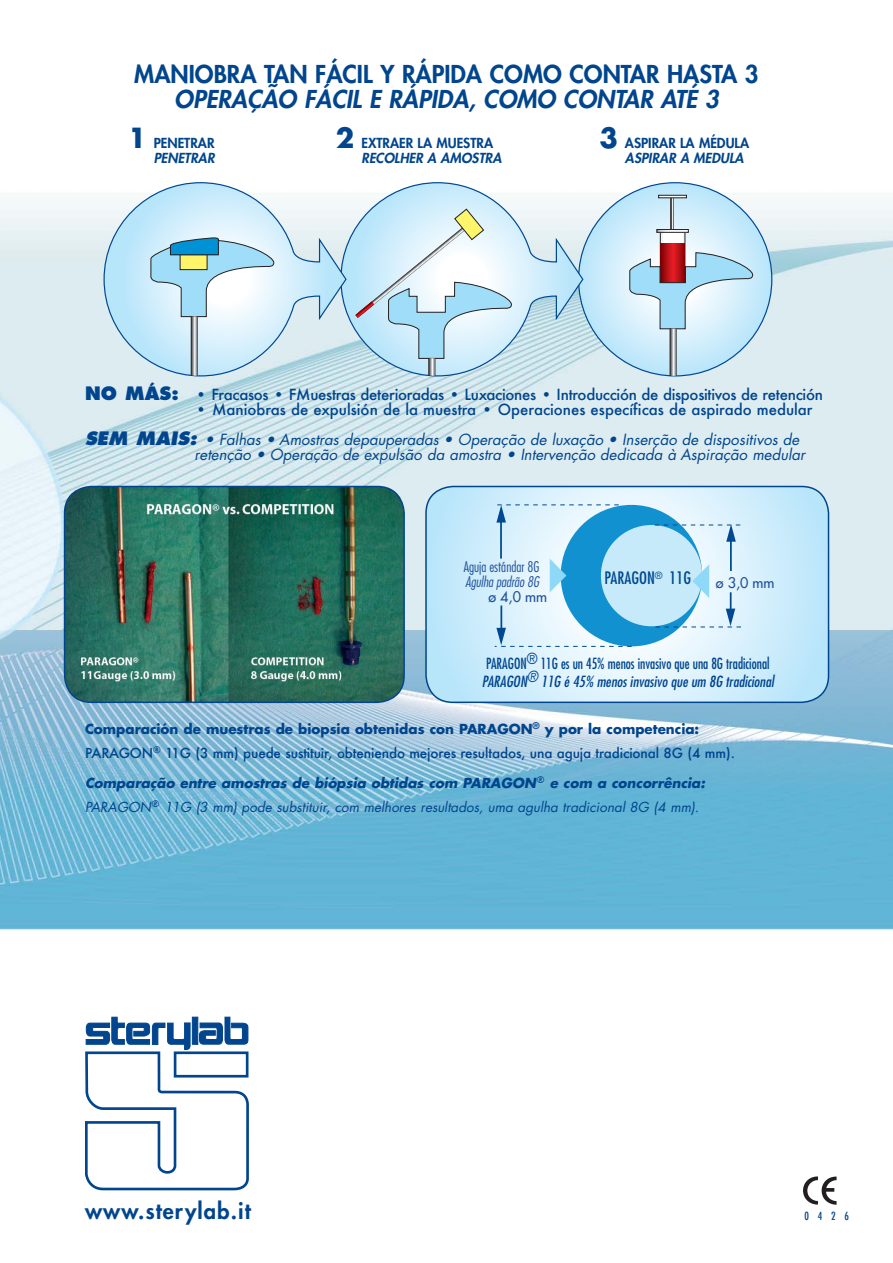
<style>
.page{position:relative;width:893px;height:1263px;background:#fff}
.page>*{position:absolute;margin:0;border:0;box-sizing:border-box;transform-origin:0 0}
.t1{font:800 24px "Futura";color:#00458d}
.t2{font:italic 800 24px "Futura";color:#00458d}
.t3{font:800 21.9px "Futura";letter-spacing:.05em;color:#00458d}
.t4{font:condensed 16.8px "Futura";color:#004990}
.t5{font:500 15px/30px "Futura";letter-spacing:-.015em;color:#00458d}
.t6{font:italic 15px "Futura";color:#00458d}
.t7{font:condensed 15px "Futura";color:#00458d;scale:.9 1}
.t8{font:italic condensed 15px "Futura";color:#00458d}
.t9{font:300 condensed 14.4px "Futura";color:#1f529b}
.t10{font:italic 300 condensed 14.4px "Futura";color:#1f529b}
.t11{font:14.4px "Futura";color:#1f529b}
.t12{font:500 13.5px/24px "Futura";letter-spacing:-.01em;color:#00458d}
.t13{font:italic 13.5px/24px "Futura";color:#00458d}
.t14{font:800 13.5px/15px "Futura";color:#00458d}
.t15{font:500 condensed 10.95px "Futura";color:#00458d}
.s1{font-weight:700;font-size:27px}
.s2{font-style:italic}
.s3{font-weight:800;font-size:18px}
.s4{font-weight:800;font-style:italic;font-size:18px}
.s5{font-weight:400;font-style:italic}
.s6{font-weight:700}
</style>
<div class="page">
<img style="left:0;top:182px;width:893px;height:1009px">
<img style="left:803px;top:1175px;width:34px;height:30px">
<img style="left:65px;top:487px;width:338px;height:215px;border-radius:27px">
<div style="left:64px;top:486px;width:341px;height:217px;border:2px solid #00458d;border-radius:27px"></div>
<svg style="left:426px;top:487px;width:402px;height:215px"></svg>
<div style="left:561px;top:505px;width:141px;height:141px;background:#1191d0;border-radius:50%"></div>
<div style="left:601px;top:525px;width:101px;height:101px;background:#c7eafb;border-radius:50%"></div>
<svg style="left:495px;top:504px;width:124px;height:88px"></svg>
<svg style="left:495px;top:606px;width:137px;height:41px"></svg>
<svg style="left:651px;top:524px;width:90px;height:104px"></svg>
<div style="left:425px;top:486px;width:404px;height:217px;border:2px solid #00458d;border-radius:27px"></div>
<svg style="left:578px;top:183px;width:194px;height:193px"></svg>
<svg style="left:347px;top:182px;width:237px;height:195px"></svg>
<svg style="left:103px;top:182px;width:244px;height:195px"></svg>
<svg style="left:150px;top:237px;width:124px;height:139px"></svg>
<svg style="left:355px;top:208px;width:157px;height:168px"></svg>
<div style="left:658px;top:195px;width:28px;height:3px;border:1px solid #231f20"></div>
<svg style="left:629px;top:197px;width:124px;height:179px"></svg>
<svg style="left:85px;top:1017px;width:164px;height:173px"></svg>
<div style="left:192px;top:1017px;width:6px;height:27px;background:#00458d"></div>
<div style="left:192px;top:1017px;width:6px;height:28px;border:1px solid #00458d"></div>
<h1 class="t1" style="left:134px;top:61px;width:626px">MANIOBRA TAN FÁCIL Y RÁPIDA COMO CONTAR HASTA 3</h1>
<h1 class="t2" style="left:174px;top:87px;width:546px">OPERAÇÃO FÁCIL E RÁPIDA, COMO CONTAR ATÉ 3</h1>
<p class="t14" style="left:128px;top:136px;width:88px;text-align:right"><span class="s1">1</span> PENETRAR<br><span class="s2">PENETRAR</span></p>
<p class="t14" style="left:361px;top:136px;width:141px;text-indent:-26px"><span class="s1">2</span> EXTRAER LA MUESTRA<br><span class="s2">RECOLHER A AMOSTRA</span></p>
<p class="t14" style="left:625px;top:136px;width:126px;text-indent:-26px"><span class="s1">3</span> ASPIRAR LA MÉDULA<br><span class="s2">ASPIRAR A MEDULA</span></p>
<p class="t5" style="left:85px;top:379px;width:739px"><span class="s3">NO MÁS:</span> • Fracasos • FMuestras deterioradas • Luxaciones • Introducción de dispositivos de retención</p>
<p class="t5" style="left:85px;top:394px;width:729px;text-indent:111px">• Maniobras de expulsión de la muestra • Operaciones específicas de aspirado medular<br><span class="s4">SEM MAIS:</span> <span class="s5">• Falhas • Amostras depauperadas • Operação de luxação • Inserção de dispositivos de</span></p>
<p class="t6" style="left:195px;top:447px;width:612px">retenção • Operação de expulsão da amostra • Intervenção dedicada à Aspiração medular</p>
<p class="t9" style="left:464px;top:560px;width:77px">Aguja estándar 8G</p>
<p class="t10" style="left:465px;top:574px;width:75px">Agulha padrão 8G</p>
<p class="t11" style="left:488px;top:589px;width:60px">ø 4,0 mm</p>
<p class="t4" style="left:604px;top:570px;width:88px">PARAGON<sup>®</sup> 11G</p>
<p class="t11" style="left:716px;top:575px;width:60px">ø 3,0 mm</p>
<p class="t7" style="left:486px;top:656px;width:316px">PARAGON® 11G es un 45% menos invasivo que una 8G tradicional</p>
<p class="t8" style="left:482px;top:674px;width:293px">PARAGON® 11G é 45% menos invasivo que um 8G tradicional</p>
<p class="t12" style="left:85px;top:716px;width:651px"><span class="s6">Comparación de muestras de biopsia obtenidas con PARAGON</span><sup>®</sup> <span class="s6">y por la competencia:<br></span>PARAGON<sup>®</sup> 11G (3 mm) puede sustituir, obteniendo mejores resultados, una aguja tradicional 8G (4 mm).</p>
<p class="t13" style="left:85px;top:772px;width:621px"><span class="s6">Comparação entre amostras de biópsia obtidas com PARAGON</span><sup>®</sup> <span class="s6">e com a concorrência:<br></span>PARAGON<sup>®</sup> 11G (3 mm) pode substituir, com melhores resultados, uma agulha tradicional 8G (4 mm).</p>
<h2 class="t3" style="left:85px;top:1200px;width:167px">www.sterylab.it</h2>
<p class="t15" style="left:804px;top:1209px;width:46px">0426</p>
</div>
